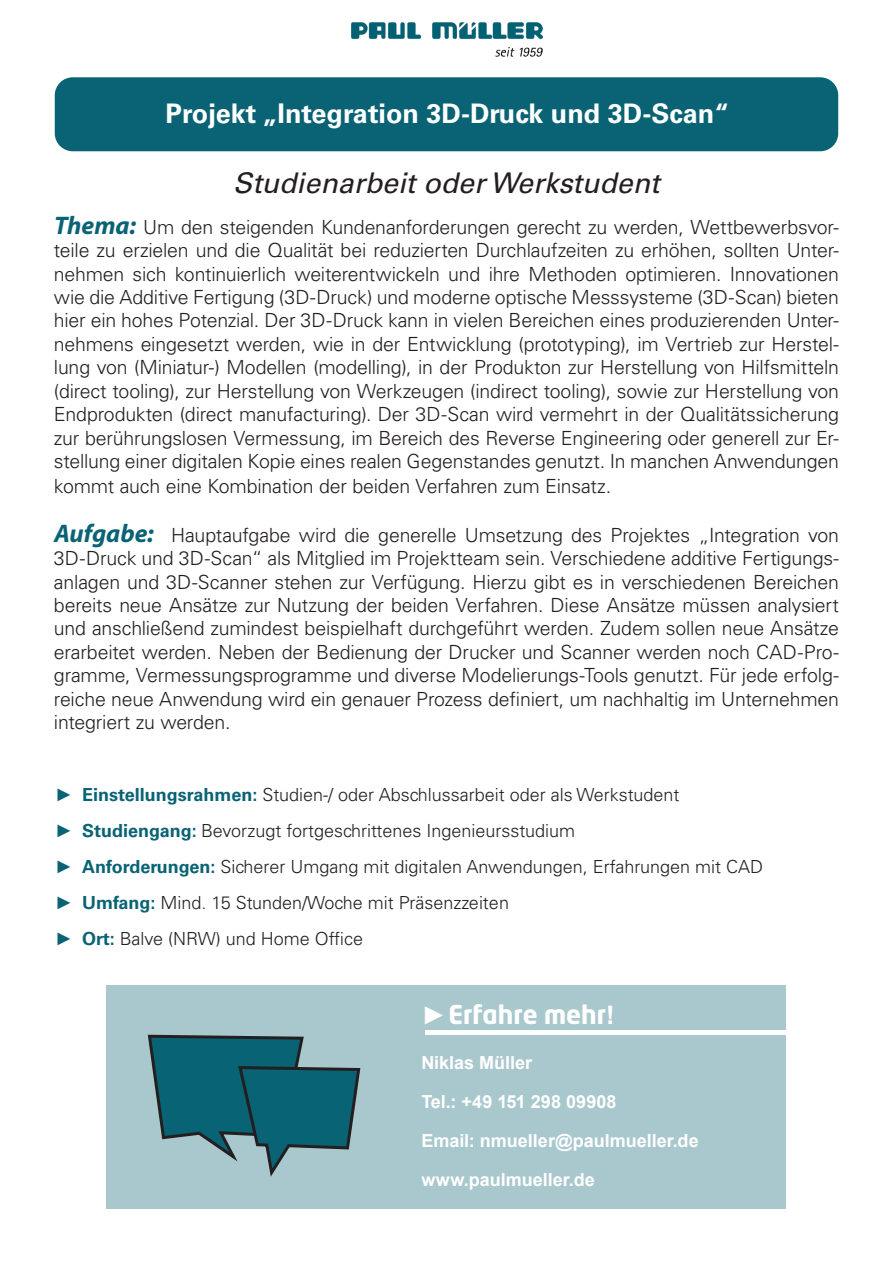
<style>
.page{position:relative;width:893px;height:1263px;background:#fff}
.page>*{position:absolute;margin:0;border:0;box-sizing:border-box;transform-origin:0 0}
.t1{font:italic 28.5px "Univers LT Std";color:#231f20}
.t2{font:700 27px "Univers LT Std";color:#fff}
.t3{font:700 25.5px "Neo Tech";color:#fff}
.t4{font:300 19.5px/23.4px "Univers LT Std";letter-spacing:-.01em;color:#231f20;text-align:justify}
.t5{font:300 18px/36px "Univers LT Std";color:#231f20}
.t6{font:700 18px/39px "Arial";color:#fff}
.s1{font-family:"Myriad Pro";font-weight:700;font-style:italic;font-size:25.5px;color:#096374}
.s2{font-family:"Arial";font-weight:400;color:#096374}
.s3{font-weight:700;color:#096374}
.s4{color:#096374}
.s5{font-family:"Arial";font-weight:400}
.s6{font-family:"Arial"}
</style>
<div class="page">
<div style="left:106px;top:985px;width:680px;height:223px;background:#a9c8ce"></div>
<div style="left:55px;top:77px;width:783px;height:74px;background:#096374;border-radius:18px"></div>
<svg style="left:147px;top:1034px;width:214px;height:143px"></svg>
<div style="left:425px;top:1030px;width:413px;height:5px;background:#fff"></div>
<img style="left:351px;top:22px;width:191px;height:35px">
<h2 class="t2" style="left:166px;top:97px;width:565px">Projekt „Integration 3D-Druck und 3D-Scan“</h2>
<h1 class="t1" style="left:233px;top:166px;width:428px">Studienarbeit oder Werkstudent</h1>
<p class="t4" style="left:54px;top:215px;width:787px"><span class="s1">Thema:</span> Um den steigenden Kundenanforderungen gerecht zu werden, Wettbewerbsvor&shy;teile zu erzielen und die Qualität bei reduzierten Durchlaufzeiten zu erhöhen, sollten Unter&shy;nehmen sich kontinuierlich weiterentwickeln und ihre Methoden optimieren. Innovationen wie die Additive Fertigung (3D-Druck) und moderne optische Messsysteme (3D-Scan) bieten hier ein hohes Potenzial. Der 3D-Druck kann in vielen Bereichen eines produzierenden Unter&shy;nehmens eingesetzt werden, wie in der Entwicklung (prototyping), im Vertrieb zur Herstel&shy;lung von (Miniatur-) Modellen (modelling), in der Produkton zur Herstellung von Hilfsmitteln (direct tooling), zur Herstellung von Werkzeugen (indirect tooling), sowie zur Herstellung von Endprodukten (direct manufacturing). Der 3D-Scan wird vermehrt in der Qualitätssicherung zur berührungslosen Vermessung, im Bereich des Reverse Engineering oder generell zur Er&shy;stellung einer digitalen Kopie eines realen Gegenstandes genutzt. In manchen Anwendungen</p>
<p class="t4" style="left:54px;top:474px;width:559px">kommt auch eine Kombination der beiden Verfahren zum Einsatz.</p>
<p class="t4" style="left:54px;top:523px;width:786px"><span class="s1">Aufgabe:</span> Hauptaufgabe wird die generelle Umsetzung des Projektes „Integration von 3D-Druck und 3D-Scan“ als Mitglied im Projektteam sein. Verschiedene additive Fertigungs&shy;anlagen und 3D-Scanner stehen zur Verfügung. Hierzu gibt es in verschiedenen Bereichen bereits neue Ansätze zur Nutzung der beiden Verfahren. Diese Ansätze müssen analysiert und anschließend zumindest beispielhaft durchgeführt werden. Zudem sollen neue Ansätze erarbeitet werden. Neben der Bedienung der Drucker und Scanner werden noch CAD-Pro&shy;gramme, Vermessungsprogramme und diverse Modelierungs-Tools genutzt. Für jede erfolg&shy;reiche neue Anwendung wird ein genauer Prozess definiert, um nachhaltig im Unternehmen integriert zu werden.</p>
<p class="t5" style="left:55px;top:776px;width:709px"><span class="s2">►</span> <span class="s3">Einstellungsrahmen:</span> Studien-/ oder Abschlussarbeit oder als Werkstudent<br><span class="s2">►</span> <span class="s3">Studiengang:</span> Bevorzugt fortgeschrittenes Ingenieursstudium<br><span class="s2">►</span> <span class="s3">Anforderungen:</span> Sicherer Umgang mit digitalen Anwendungen, Erfahrungen mit CAD <span class="s2">►</span> <span class="s3">Umfang:</span> Mind<span class="s4">.</span> 15 Stunden/Woche mit Präsenzzeiten<br><span class="s2">►</span> <span class="s3">Ort:</span> Balve (NRW) und Home Office</p>
<h3 class="t3" style="left:421px;top:1004px;width:195px"><span class="s5">►</span>Erfahre mehr<span class="s6">!</span></h3>
<p class="t6" style="left:421px;top:1043px;width:279px">Niklas Müller<br>Tel.: +49 151 298 09908<br>Email: nmueller@paulmueller.de www.paulmueller.de</p>
</div>
